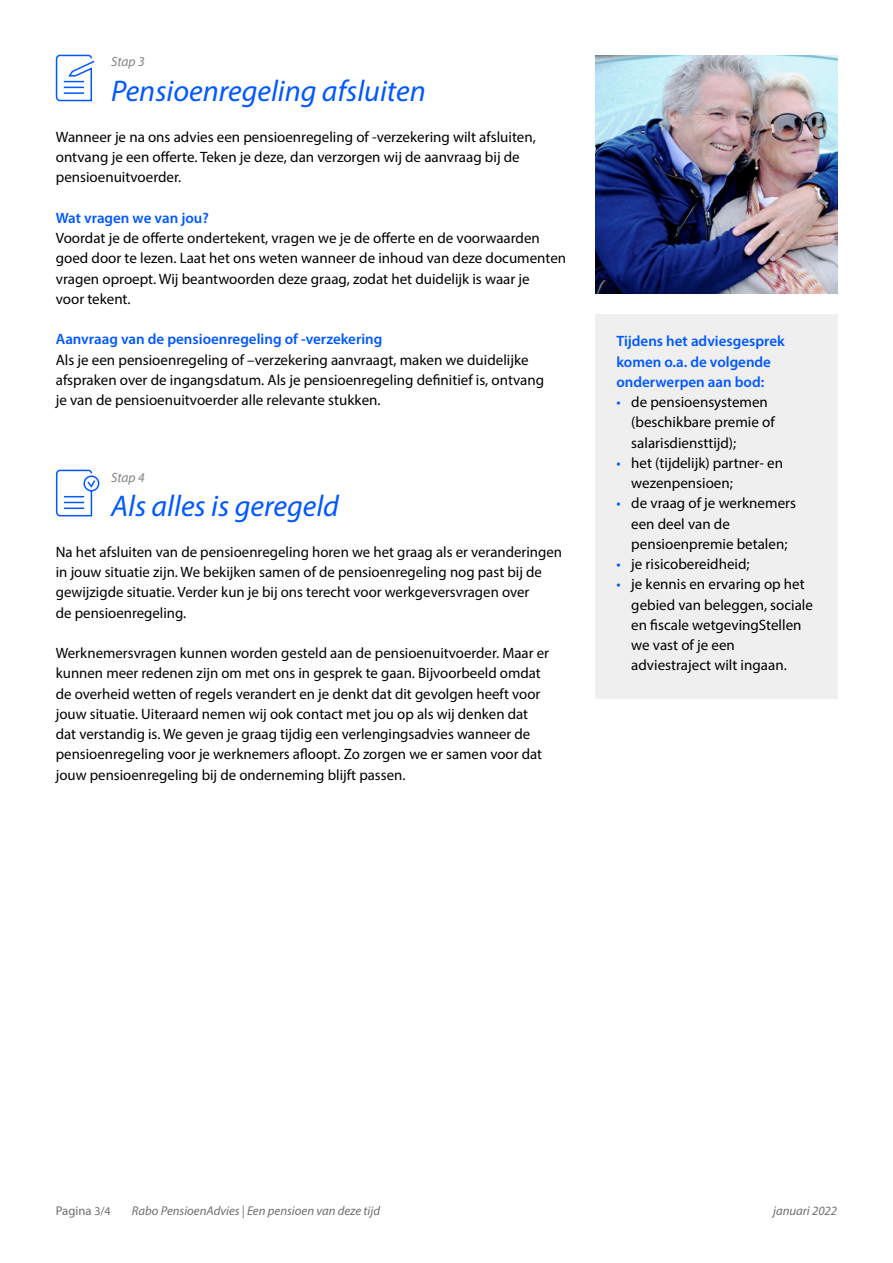
<style>
.page{position:relative;width:893px;height:1263px;background:#fff}
.page>*{position:absolute;margin:0;border:0;box-sizing:border-box;transform-origin:0 0}
.t1{font:italic 30px "Myriad Pro";color:#0058ff}
.t2{font:15px/20.2px "Myriad Pro";color:#000}
.t3{font:600 15px/20.2px "Myriad Pro";color:#0058ff}
.t4{font:italic 13.5px "Myriad Pro";color:#818383}
.t5{font:italic 12.75px "Myriad Pro";color:#706f6f}
.t6{font:12.75px "Myriad Pro";color:#706f6f}
.s1{color:#0058ff}
.s2{font-size:12px}
</style>
<div class="page">
<div style="left:595px;top:314px;width:242px;height:385px;background:#efefef"></div>
<img style="left:595px;top:56px;width:242px;height:238px">
<svg style="left:55px;top:54px;width:40px;height:48px"></svg>
<svg style="left:55px;top:469px;width:45px;height:48px"></svg>
<p class="t4" style="left:111px;top:54px;width:35px">Stap 3</p>
<h1 class="t1" style="left:111px;top:73px;width:316px">Pensioenregeling afsluiten</h1>
<p class="t2" style="left:56px;top:126px;width:482px">Wanneer je na ons advies een pensioenregeling of -verzekering wilt afsluiten, ontvang je een offerte. Teken je deze, dan verzorgen wij de aanvraag bij de pensioenuitvoerder.</p>
<p class="t3" style="left:56px;top:207px;width:155px">Wat vragen we van jou?</p>
<p class="t2" style="left:56px;top:228px;width:512px">Voordat je de offerte ondertekent, vragen we je de offerte en de voorwaarden goed door te lezen. Laat het ons weten wanneer de inhoud van deze documenten vragen oproept. Wij beantwoorden deze graag, zodat het duidelijk is waar je<br>voor tekent.</p>
<p class="t3" style="left:56px;top:329px;width:328px">Aanvraag van de pensioenregeling of -verzekering</p>
<p class="t2" style="left:56px;top:349px;width:490px">Als je een pensioenregeling of –verzekering aanvraagt, maken we duidelijke afspraken over de ingangsdatum. Als je pensioenregeling definitief is, ontvang je van de pensioenuitvoerder alle relevante stukken.</p>
<p class="t4" style="left:111px;top:469px;width:35px">Stap 4</p>
<h1 class="t1" style="left:111px;top:488px;width:229px">Als alles is geregeld</h1>
<p class="t2" style="left:56px;top:541px;width:508px">Na het afsluiten van de pensioenregeling horen we het graag als er veranderingen in jouw situatie zijn. We bekijken samen of de pensioenregeling nog past bij de gewijzigde situatie. Verder kun je bij ons terecht voor werkgeversvragen over<br>de pensioenregeling.</p>
<p class="t2" style="left:56px;top:643px;width:495px">Werknemersvragen kunnen worden gesteld aan de pensioenuitvoerder. Maar er kunnen meer redenen zijn om met ons in gesprek te gaan. Bijvoorbeeld omdat de overheid wetten of regels verandert en je denkt dat dit gevolgen heeft voor jouw situatie. Uiteraard nemen wij ook contact met jou op als wij denken dat dat verstandig is. We geven je graag tijdig een verlengingsadvies wanneer de pensioenregeling voor je werknemers afloopt. Zo zorgen we er samen voor dat jouw pensioenregeling bij de onderneming blijft passen.</p>
<p class="t3" style="left:616px;top:331px;width:170px">Tijdens het adviesgesprek komen o.a. de volgende onderwerpen aan bod:</p>
<p class="t2" style="left:631px;top:392px;width:145px;text-indent:-15px"><span class="s1">•</span> de pensioensystemen (beschikbare premie of salarisdiensttijd);</p>
<p class="t2" style="left:631px;top:452px;width:153px;text-indent:-15px"><span class="s1">•</span> het (tijdelijk) partner- en wezenpensioen;</p>
<p class="t2" style="left:631px;top:493px;width:166px;text-indent:-15px"><span class="s1">•</span> de vraag of je werknemers een deel van de pensioenpremie betalen;</p>
<p class="t2" style="left:616px;top:554px;width:135px"><span class="s1">•</span> je risicobereidheid;</p>
<p class="t2" style="left:631px;top:574px;width:183px;text-indent:-15px"><span class="s1">•</span> je kennis en ervaring op het gebied van beleggen, sociale en fiscale wetgevingStellen we vast of je een adviestraject wilt ingaan.</p>
<p class="t6" style="left:56px;top:1203px;width:56px">Pagina <span class="s2">3/4</span></p>
<p class="t5" style="left:132px;top:1203px;width:250px">Rabo PensioenAdvies | Een pensioen van deze tijd</p>
<p class="t5" style="left:773px;top:1203px;width:65px">januari 2022</p>
</div>
